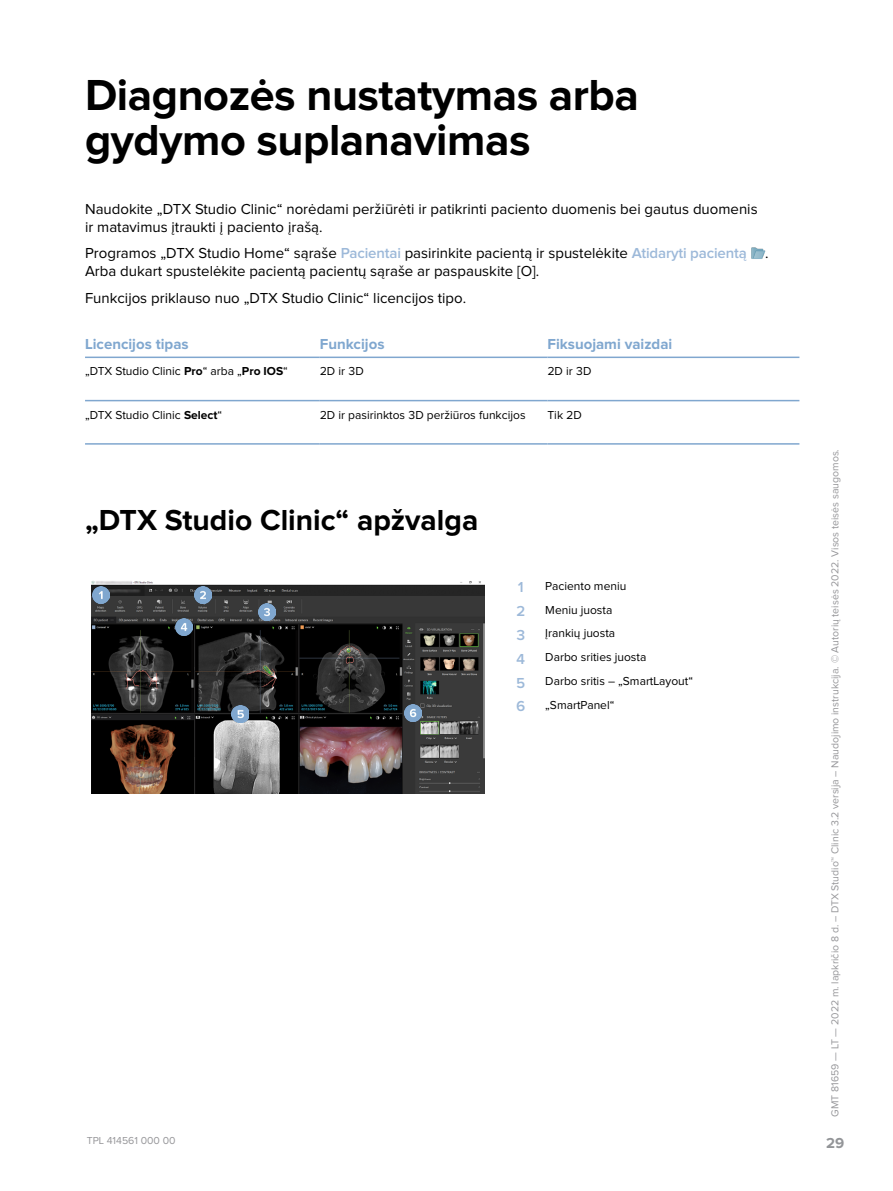
<style>
.page{position:relative;width:893px;height:1191px;background:#fff}
.page>*{position:absolute;margin:0;border:0;box-sizing:border-box;transform-origin:0 0}
.t1{font:700 45px/45px "Proxima Nova";letter-spacing:-.01em;color:#000}
.t2{font:700 30px "Proxima Nova";color:#000}
.t3{font:15px/18px "Proxima Nova";color:#000}
.t4{font:700 15px "Proxima Nova";color:#80a7cf}
.t5{font:600 15px "Proxima Nova";color:#9db9d9}
.t6{font:700 15px "Proxima Nova";color:#939598}
.t7{font:12px "Proxima Nova";color:#000}
.t8{font:10.5px "Proxima Nova";color:#969699}
.s1{font-weight:600;color:#9db9d9}
.s2{font-weight:700}
</style>
<div class="page">
<img style="left:751px;top:247px;width:14px;height:12px">
<hr style="left:85px;top:356px;width:235px;height:2px;background:#80a7cf">
<hr style="left:320px;top:356px;width:227px;height:2px;background:#80a7cf">
<hr style="left:547px;top:356px;width:252px;height:2px;background:#80a7cf">
<hr style="left:85px;top:400px;width:235px;height:1px;background:#80a7cf">
<hr style="left:320px;top:400px;width:227px;height:1px;background:#80a7cf">
<hr style="left:547px;top:400px;width:252px;height:1px;background:#80a7cf">
<hr style="left:85px;top:443px;width:235px;height:1px;background:#80a7cf">
<hr style="left:320px;top:443px;width:227px;height:1px;background:#80a7cf">
<hr style="left:547px;top:443px;width:252px;height:1px;background:#80a7cf">
<img style="left:91px;top:580px;width:394px;height:213px">
<img style="left:93px;top:586px;width:17px;height:17px">
<img style="left:194px;top:586px;width:17px;height:17px">
<img style="left:259px;top:603px;width:17px;height:17px">
<img style="left:175px;top:619px;width:17px;height:17px">
<img style="left:232px;top:705px;width:17px;height:17px">
<img style="left:405px;top:704px;width:17px;height:17px">
<h1 class="t1" style="left:85px;top:74px;width:555px">Diagnozės nustatymas arba gydymo suplanavimas</h1>
<p class="t3" style="left:85px;top:200px;width:674px">Naudokite „DTX Studio Clinic“ norėdami peržiūrėti ir patikrinti paciento duomenis bei gautus duomenis ir matavimus įtraukti į paciento įrašą.</p>
<p class="t3" style="left:85px;top:245px;width:685px">Programos „DTX Studio Home“ sąraše <span class="s1">Pacientai</span> pasirinkite pacientą ir spustelėkite <span class="s1">Atidaryti pacientą</span> .<br>Arba dukart spustelėkite pacientą pacientų sąraše ar paspauskite [O].</p>
<p class="t3" style="left:85px;top:289px;width:383px">Funkcijos priklauso nuo „DTX Studio Clinic“ licencijos tipo.</p>
<p class="t4" style="left:85px;top:337px;width:105px">Licencijos tipas</p>
<p class="t4" style="left:320px;top:337px;width:66px">Funkcijos</p>
<p class="t4" style="left:547px;top:337px;width:126px">Fiksuojami vaizdai</p>
<p class="t7" style="left:85px;top:366px;width:204px">„DTX Studio Clinic <span class="s2">Pro</span>“ arba „<span class="s2">Pro IOS</span>“</p>
<p class="t7" style="left:320px;top:366px;width:46px">2D ir 3D</p>
<p class="t7" style="left:547px;top:366px;width:46px">2D ir 3D</p>
<p class="t7" style="left:85px;top:409px;width:139px">„DTX Studio Clinic <span class="s2">Select</span>“</p>
<p class="t7" style="left:320px;top:409px;width:207px">2D ir pasirinktos 3D peržiūros funkcijos</p>
<p class="t7" style="left:547px;top:409px;width:36px">Tik 2D</p>
<h2 class="t2" style="left:85px;top:506px;width:395px">„DTX Studio Clinic“ apžvalga</h2>
<p class="t5" style="left:516px;top:580px;width:11px">1</p>
<p class="t7" style="left:545px;top:580px;width:83px">Paciento meniu</p>
<p class="t5" style="left:516px;top:604px;width:11px">2</p>
<p class="t7" style="left:545px;top:604px;width:69px">Meniu juosta</p>
<p class="t5" style="left:516px;top:628px;width:11px">3</p>
<p class="t7" style="left:545px;top:628px;width:71px">Įrankių juosta</p>
<p class="t5" style="left:516px;top:652px;width:11px">4</p>
<p class="t7" style="left:545px;top:652px;width:103px">Darbo srities juosta</p>
<p class="t5" style="left:516px;top:675px;width:11px">5</p>
<p class="t7" style="left:545px;top:675px;width:149px">Darbo sritis – „SmartLayout“</p>
<p class="t5" style="left:516px;top:699px;width:11px">6</p>
<p class="t7" style="left:545px;top:699px;width:71px">„SmartPanel“</p>
<p class="t8" style="left:87px;top:1135px;width:90px">TPL 414561 000 00</p>
<p class="t8" style="left:830px;top:1116px;width:669px;rotate:-90deg">GMT 81659 — LT — 2022 m. lapkričio 8 d. – DTX Studio™ Clinic 3.2 versija – Naudojimo instrukcija. © Autorių teisės 2022. Visos teisės saugomos.</p>
<p class="t6" style="left:826px;top:1135px;width:20px">29</p>
</div>
